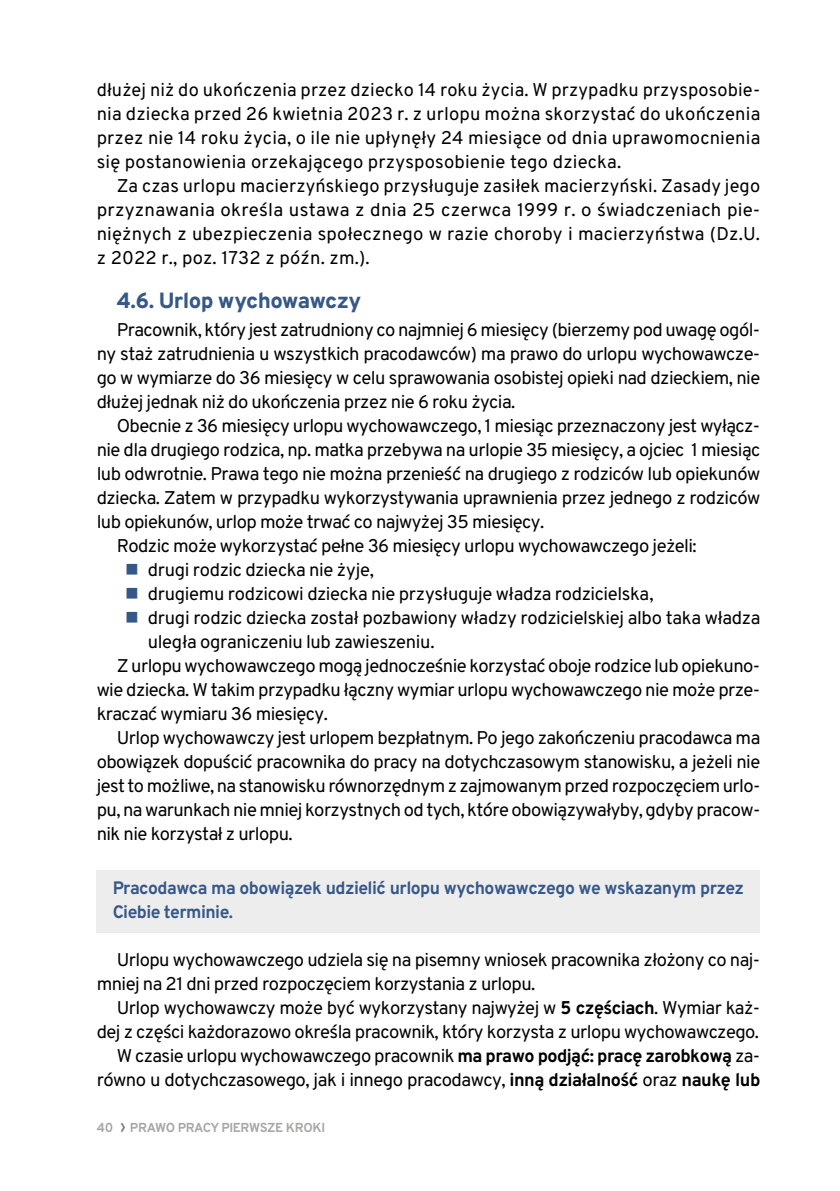
<style>
.page{position:relative;width:840px;height:1191px;background:#fff}
.page>*{position:absolute;margin:0;border:0;box-sizing:border-box;transform-origin:0 0}
.t1{font:800 22px "Overpass";letter-spacing:-.03em;color:#365888}
.t2{font:18.4px/24px "Overpass";letter-spacing:-.03em;color:#000;text-align:justify}
.t3{font:700 18px/24px "Overpass";letter-spacing:-.03em;color:#365888}
.t4{font:700 13px "Overpass";letter-spacing:-.025em;color:#a8a8a7}
.s1{font-weight:700}
.s2{color:#7c7b7b}
</style>
<div class="page">
<div style="left:96px;top:870px;width:663px;height:63px;background:#ededed"></div>
<p class="t2" style="left:97px;top:77px;width:664px">dłużej niż do ukończenia przez dziecko 14 roku życia. W przypadku przysposobie&shy;nia dziecka przed 26 kwietnia 2023 r. z urlopu można skorzystać do ukończenia przez nie 14 roku życia, o ile nie upłynęły 24 miesiące od dnia uprawomocnienia się postanowienia orzekającego przysposobienie tego dziecka.</p>
<p class="t2" style="left:97px;top:173px;width:664px;text-indent:20px">Za czas urlopu macierzyńskiego przysługuje zasiłek macierzyński. Zasady jego przyznawania określa ustawa z dnia 25 czerwca 1999 r. o świadczeniach pie&shy;niężnych z ubezpieczenia społecznego w razie choroby i macierzyństwa (Dz.U. z 2022 r., poz. 1732 z późn. zm.).</p>
<p class="t1" style="left:117px;top:283px;width:246px">4.6. Urlop wychowawczy</p>
<p class="t2" style="left:97px;top:317px;width:664px;text-indent:20px">Pracownik, który jest zatrudniony co najmniej 6 miesięcy (bierzemy pod uwagę ogól&shy;ny staż zatrudnienia u wszystkich pracodawców) ma prawo do urlopu wychowawcze&shy;go w wymiarze do 36 miesięcy w celu sprawowania osobistej opieki nad dzieckiem, nie dłużej jednak niż do ukończenia przez nie 6 roku życia.</p>
<p class="t2" style="left:117px;top:413px;width:644px">Obecnie z 36 miesięcy urlopu wychowawczego, 1 miesiąc przeznaczony jest wyłącz-</p>
<p class="t2" style="left:97px;top:437px;width:664px">nie dla drugiego rodzica, np. matka przebywa na urlopie 35 miesięcy, a ojciec 1 miesiąc</p>
<p class="t2" style="left:97px;top:461px;width:664px">lub odwrotnie. Prawa tego nie można przenieść na drugiego z rodziców lub opiekunów</p>
<p class="t2" style="left:97px;top:485px;width:664px">dziecka. Zatem w przypadku wykorzystywania uprawnienia przez jednego z rodziców</p>
<p class="t2" style="left:97px;top:509px;width:449px">lub opiekunów, urlop może trwać co najwyżej 35 miesięcy.</p>
<p class="t2" style="left:117px;top:533px;width:581px">Rodzic może wykorzystać pełne 36 miesięcy urlopu wychowawczego jeżeli:</p>
<p class="t2" style="left:148px;top:557px;width:227px">drugi rodzic dziecka nie żyje,</p>
<p class="t2" style="left:148px;top:581px;width:507px">drugiemu rodzicowi dziecka nie przysługuje władza rodzicielska,</p>
<p class="t2" style="left:148px;top:605px;width:613px">drugi rodzic dziecka został pozbawiony władzy rodzicielskiej albo taka władza</p>
<p class="t2" style="left:148px;top:629px;width:288px">uległa ograniczeniu lub zawieszeniu.</p>
<p class="t2" style="left:117px;top:653px;width:644px">Z urlopu wychowawczego mogą jednocześnie korzystać oboje rodzice lub opiekuno-</p>
<p class="t2" style="left:97px;top:677px;width:664px">wie dziecka. W takim przypadku łączny wymiar urlopu wychowawczego nie może prze-</p>
<p class="t2" style="left:97px;top:701px;width:232px">kraczać wymiaru 36 miesięcy.</p>
<p class="t2" style="left:117px;top:725px;width:644px">Urlop wychowawczy jest urlopem bezpłatnym. Po jego zakończeniu pracodawca ma</p>
<p class="t2" style="left:97px;top:749px;width:664px">obowiązek dopuścić pracownika do pracy na dotychczasowym stanowisku, a jeżeli nie</p>
<p class="t2" style="left:97px;top:773px;width:664px">jest to możliwe, na stanowisku równorzędnym z zajmowanym przed rozpoczęciem urlo-</p>
<p class="t2" style="left:97px;top:797px;width:664px">pu, na warunkach nie mniej korzystnych od tych, które obowiązywałyby, gdyby pracow-</p>
<p class="t2" style="left:97px;top:821px;width:197px">nik nie korzystał z urlopu.</p>
<p class="t3" style="left:113px;top:875px;width:632px">Pracodawca ma obowiązek udzielić urlopu wychowawczego we wskazanym przez<br>Ciebie terminie.</p>
<p class="t2" style="left:97px;top:947px;width:664px;text-indent:20px">Urlopu wychowawczego udziela się na pisemny wniosek pracownika złożony co naj&shy;mniej na 21 dni przed rozpoczęciem korzystania z urlopu.</p>
<p class="t2" style="left:97px;top:995px;width:664px;text-align:right">Urlop wychowawczy może być wykorzystany najwyżej w <span class="s1">5 częściach</span>. Wymiar każ&shy;dej z części każdorazowo określa pracownik, który korzysta z urlopu wychowawczego.<br>W czasie urlopu wychowawczego pracownik <span class="s1">ma prawo podjąć: pracę zarobkową</span> za&shy;równo u dotychczasowego, jak i innego pracodawcy, <span class="s1">inną działalność</span> oraz <span class="s1">naukę lub</span></p>
<p class="t4" style="left:97px;top:1117px;width:230px">40 <span class="s2">⟩</span> PRAWO PRACY PIERWSZE KROKI</p>
</div>
